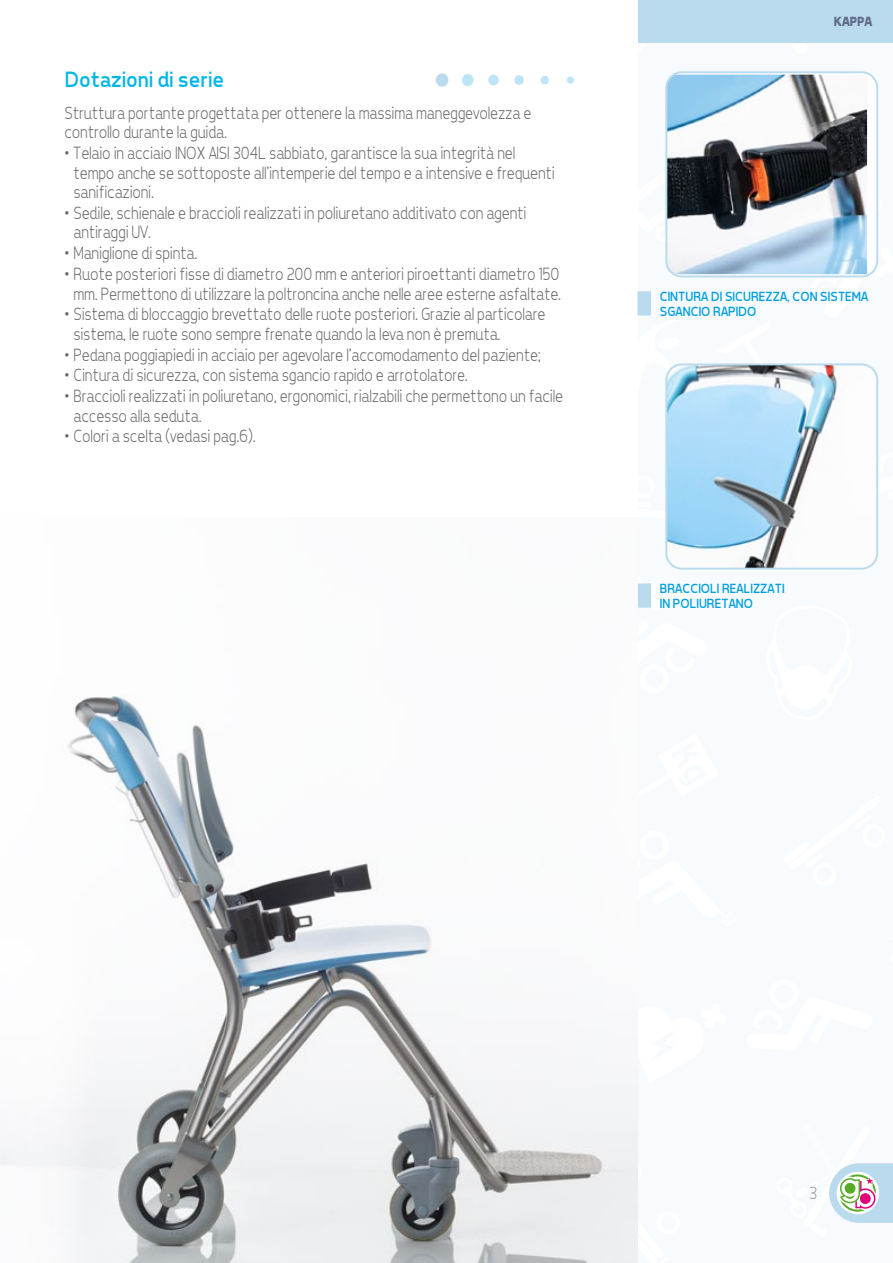
<style>
.page{position:relative;width:893px;height:1263px;background:#fff}
.page>*{position:absolute;margin:0;border:0;box-sizing:border-box;transform-origin:0 0}
.t1{font:22.5px "Tepeno Sans";color:#00b6e8}
.t2{font:300 18px/19.5px "Tepeno Sans";color:#646567;scale:.9 1}
.t3{font:300 18px "Tepeno Sans";color:#989191;scale:.9 1}
.t4{font:13.5px/15px "Tepeno Sans";color:#009ee0}
.t5{font:700 13.5px "Tepeno Sans";letter-spacing:-.02em;color:#5f6b89}
</style>
<div class="page">
<div style="left:638px;top:0;width:255px;height:1263px;background:#f8fbfd"></div>
<svg style="left:878px;top:452px;width:1px;height:91px"></svg>
<svg style="left:717px;top:76px;width:162px;height:366px"></svg>
<div style="left:638px;top:0;width:255px;height:43px;background:#badaed"></div>
<svg style="left:829px;top:1163px;width:64px;height:60px"></svg>
<div style="left:637px;top:291px;width:14px;height:24px;background:#badaed"></div>
<div style="left:637px;top:583px;width:14px;height:25px;background:#badaed"></div>
<div style="left:567px;top:76px;width:7px;height:8px;background:#bde4f7;border-radius:50%"></div>
<div style="left:541px;top:76px;width:8px;height:8px;background:#bde4f7;border-radius:50%"></div>
<div style="left:514px;top:75px;width:10px;height:10px;background:#bde4f7;border-radius:50%"></div>
<div style="left:488px;top:75px;width:11px;height:11px;background:#bde4f7;border-radius:50%"></div>
<div style="left:462px;top:74px;width:12px;height:12px;background:#bde4f7;border-radius:50%"></div>
<div style="left:436px;top:73px;width:13px;height:14px;background:#badaed;border-radius:50%"></div>
<div style="left:666px;top:72px;width:211px;height:204px;background:#fff;border-radius:16px"></div>
<img style="left:668px;top:75px;width:199px;height:199px">
<div style="left:665px;top:71px;width:213px;height:206px;border:2px solid #badaed;border-radius:16px"></div>
<img style="left:668px;top:364px;width:209px;height:203px">
<div style="left:665px;top:363px;width:213px;height:207px;border:2px solid #badaed;border-radius:16px"></div>
<img style="left:1px;top:583px;width:637px;height:680px">
<p class="t1" style="left:64px;top:66px;width:161px">Dotazioni di serie</p>
<p class="t2" style="left:64px;top:103px;width:520px">Struttura portante progettata per ottenere la massima maneggevolezza e controllo durante la guida.</p>
<p class="t2" style="left:73px;top:143px;width:536px;text-indent:-9px">• Telaio in acciaio INOX AISI 304L sabbiato, garantisce la sua integrità nel tempo anche se sottoposte all’intemperie del tempo e a intensive e frequenti sanificazioni.</p>
<p class="t2" style="left:73px;top:203px;width:505px;text-indent:-9px">• Sedile, schienale e braccioli realizzati in poliuretano additivato con agenti antiraggi UV.</p>
<p class="t2" style="left:64px;top:243px;width:149px">• Maniglione di spinta.</p>
<p class="t2" style="left:64px;top:264px;width:553px;text-align:center">• Ruote posteriori fisse di diametro 200 mm e anteriori piroettanti diametro 150 mm. Permettono di utilizzare la poltroncina anche nelle aree esterne asfaltate.</p>
<p class="t2" style="left:73px;top:304px;width:526px;text-indent:-9px">• Sistema di bloccaggio brevettato delle ruote posteriori. Grazie al particolare sistema, le ruote sono sempre frenate quando la leva non è premuta.</p>
<p class="t2" style="left:64px;top:344px;width:531px">• Pedana poggiapiedi in acciaio per agevolare l’accomodamento del paziente;</p>
<p class="t2" style="left:64px;top:365px;width:450px">• Cintura di sicurezza, con sistema sgancio rapido e arrotolatore.</p>
<p class="t2" style="left:73px;top:386px;width:545px;text-indent:-9px">• Braccioli realizzati in poliuretano, ergonomici, rialzabili che permettono un facile accesso alla seduta.</p>
<p class="t2" style="left:64px;top:426px;width:214px">• Colori a scelta (vedasi pag.6).</p>
<p class="t5" style="left:833px;top:13px;width:40px">KAPPA</p>
<p class="t4" style="left:659px;top:288px;width:210px">CINTURA DI SICUREZZA, CON SISTEMA<br>SGANCIO RAPIDO</p>
<p class="t4" style="left:659px;top:580px;width:126px">BRACCIOLI REALIZZATI<br>IN POLIURETANO</p>
<p class="t3" style="left:808px;top:1182px;width:10px">3</p>
</div>
